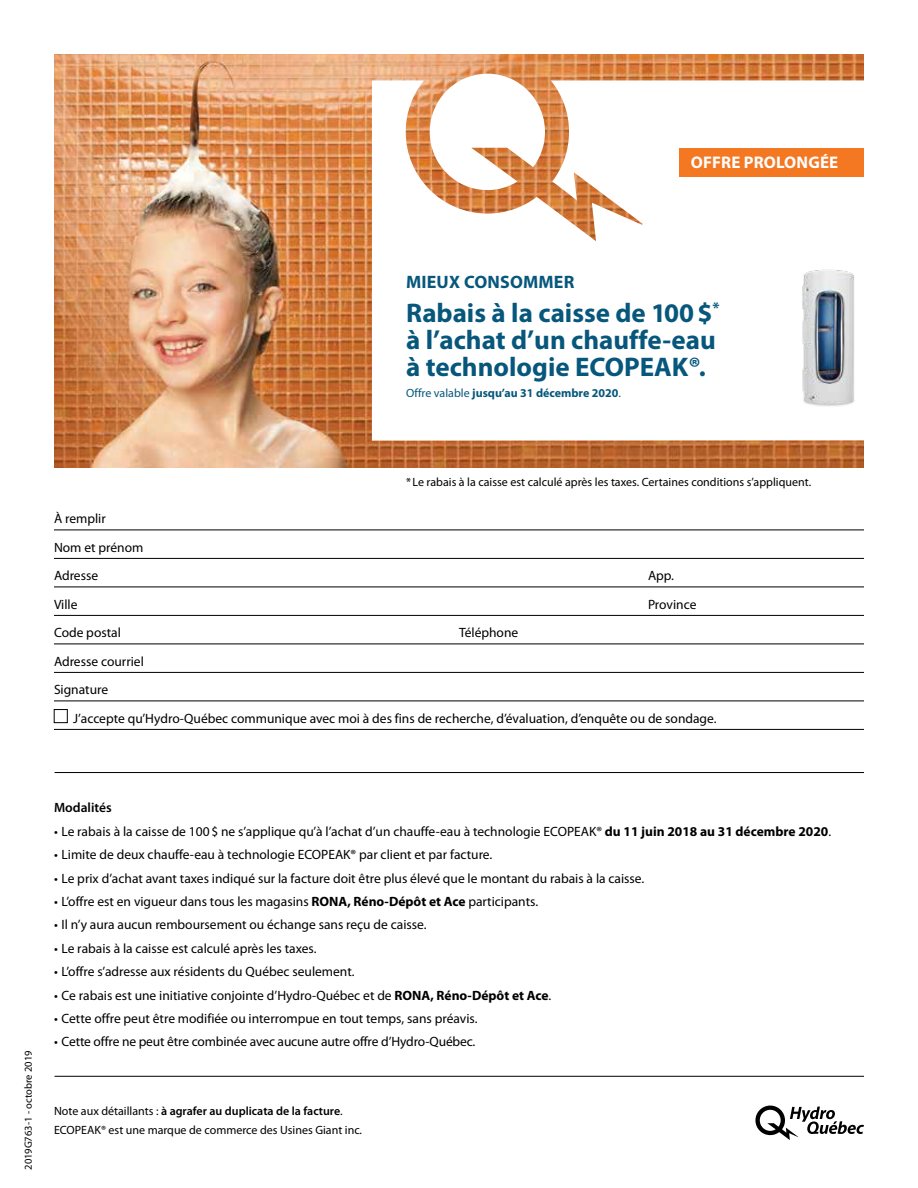
<style>
.page{position:relative;width:918px;height:1188px;background:#fff}
.page>*{position:absolute;margin:0;border:0;box-sizing:border-box;transform-origin:0 0}
.t1{font:700 27px/27px "Myriad Pro";color:#07577c}
.t2{font:700 18px "Myriad Pro";letter-spacing:.01em;color:#07577c}
.t3{font:700 16.95px "Myriad Pro";letter-spacing:.01em;color:#fff}
.t4{font:13.5px/28.5px "Myriad Pro";color:#000}
.t5{font:600 13.5px "Myriad Pro";color:#000}
.t6{font:12px/18.8px "Myriad Pro";color:#000}
.t7{font:700 12px "Myriad Pro";color:#07577c}
.t8{font:10.5px "Myriad Pro";color:#000}
.s1{font-weight:400}
.s2{font-weight:700}
.s3{font-weight:600}
</style>
<div class="page">
<img style="left:54px;top:54px;width:810px;height:414px">
<svg style="left:372px;top:74px;width:492px;height:367px"></svg>
<img style="left:795px;top:265px;width:69px;height:146px">
<hr style="left:55px;top:1076px;width:809px;height:1px;background:#000">
<hr style="left:55px;top:772px;width:809px;height:1px;background:#000">
<svg style="left:755px;top:1106px;width:109px;height:34px"></svg>
<hr style="left:54px;top:530px;width:810px;height:1px;background:#000">
<hr style="left:54px;top:558px;width:810px;height:1px;background:#000">
<hr style="left:54px;top:587px;width:810px;height:1px;background:#000">
<hr style="left:54px;top:615px;width:810px;height:1px;background:#000">
<hr style="left:54px;top:644px;width:810px;height:1px;background:#000">
<hr style="left:54px;top:672px;width:810px;height:1px;background:#000">
<hr style="left:54px;top:701px;width:810px;height:1px;background:#000">
<hr style="left:54px;top:729px;width:810px;height:1px;background:#000">
<div style="left:54px;top:709px;width:14px;height:14px;border:1px solid #000"></div>
<div style="left:680px;top:148px;width:184px;height:28px;background:#f47721"></div>
<p class="t3" style="left:691px;top:152px;width:149px">OFFRE PROLONGÉE</p>
<h2 class="t2" style="left:406px;top:272px;width:170px">MIEUX CONSOMMER</h2>
<h1 class="t1" style="left:406px;top:300px;width:315px">Rabais à la caisse de 100$<sup>* </sup>à l’achat d’un chauffe-eau à technologie ECOPEAK®.</h1>
<p class="t7" style="left:406px;top:386px;width:216px"><span class="s1">Offre valable</span> jusqu’au 31 décembre 2020<span class="s1">.</span></p>
<p class="t4" style="left:54px;top:505px;width:91px">À remplir<br>Nom et prénom<br>Adresse</p>
<p class="t6" style="left:406px;top:472px;width:407px">* Le rabais à la caisse est calculé après les taxes. Certaines conditions s’appliquent.</p>
<p class="t4" style="left:648px;top:562px;width:28px">App.</p>
<p class="t4" style="left:54px;top:590px;width:25px">Ville</p>
<p class="t4" style="left:648px;top:590px;width:50px">Province</p>
<p class="t4" style="left:54px;top:619px;width:68px">Code postal</p>
<p class="t4" style="left:459px;top:619px;width:61px">Téléphone</p>
<p class="t4" style="left:54px;top:647px;width:91px">Adresse courriel<br>Signature</p>
<p class="t4" style="left:73px;top:704px;width:645px">J’accepte qu’Hydro-Québec communique avec moi à des fins de recherche, d’évaluation, d’enquête ou de sondage.</p>
<p class="t8" style="left:22px;top:1170px;width:121px;rotate:-90deg">2019G763-1 - octobre 2019</p>
<p class="t5" style="left:54px;top:800px;width:59px">Modalités</p>
<p class="t4" style="left:54px;top:817px;width:779px">• Le rabais à la caisse de 100$ ne s’applique qu’à l’achat d’un chauffe-eau à technologie ECOPEAK® <span class="s2">du 11 juin 2018 au 31 décembre 2020</span>.</p>
<p class="t4" style="left:54px;top:841px;width:440px">• Limite de deux chauffe-eau à technologie ECOPEAK® par client et par facture.</p>
<p class="t4" style="left:54px;top:864px;width:592px">• Le prix d’achat avant taxes indiqué sur la facture doit être plus élevé que le montant du rabais à la caisse.</p>
<p class="t4" style="left:54px;top:888px;width:486px">• L’offre est en vigueur dans tous les magasins <span class="s2">RONA, Réno-Dépôt et Ace</span> participants.</p>
<p class="t4" style="left:54px;top:911px;width:374px">• Il n’y aura aucun remboursement ou échange sans reçu de caisse.</p>
<p class="t4" style="left:54px;top:934px;width:264px">• Le rabais à la caisse est calculé après les taxes.</p>
<p class="t4" style="left:54px;top:958px;width:302px">• L’offre s’adresse aux résidents du Québec seulement.</p>
<p class="t4" style="left:54px;top:981px;width:499px">• Ce rabais est une initiative conjointe d’Hydro-Québec et de <span class="s2">RONA, Réno-Dépôt et Ace</span>.</p>
<p class="t4" style="left:54px;top:1005px;width:425px">• Cette offre peut être modifiée ou interrompue en tout temps, sans préavis.</p>
<p class="t4" style="left:54px;top:1028px;width:423px">• Cette offre ne peut être combinée avec aucune autre offre d’Hydro-Québec.</p>
<p class="t6" style="left:54px;top:1102px;width:310px">Note aux détaillants : <span class="s3">à agrafer au duplicata de la facture</span>.<br>ECOPEAK® est une marque de commerce des Usines Giant inc.</p>
</div>
